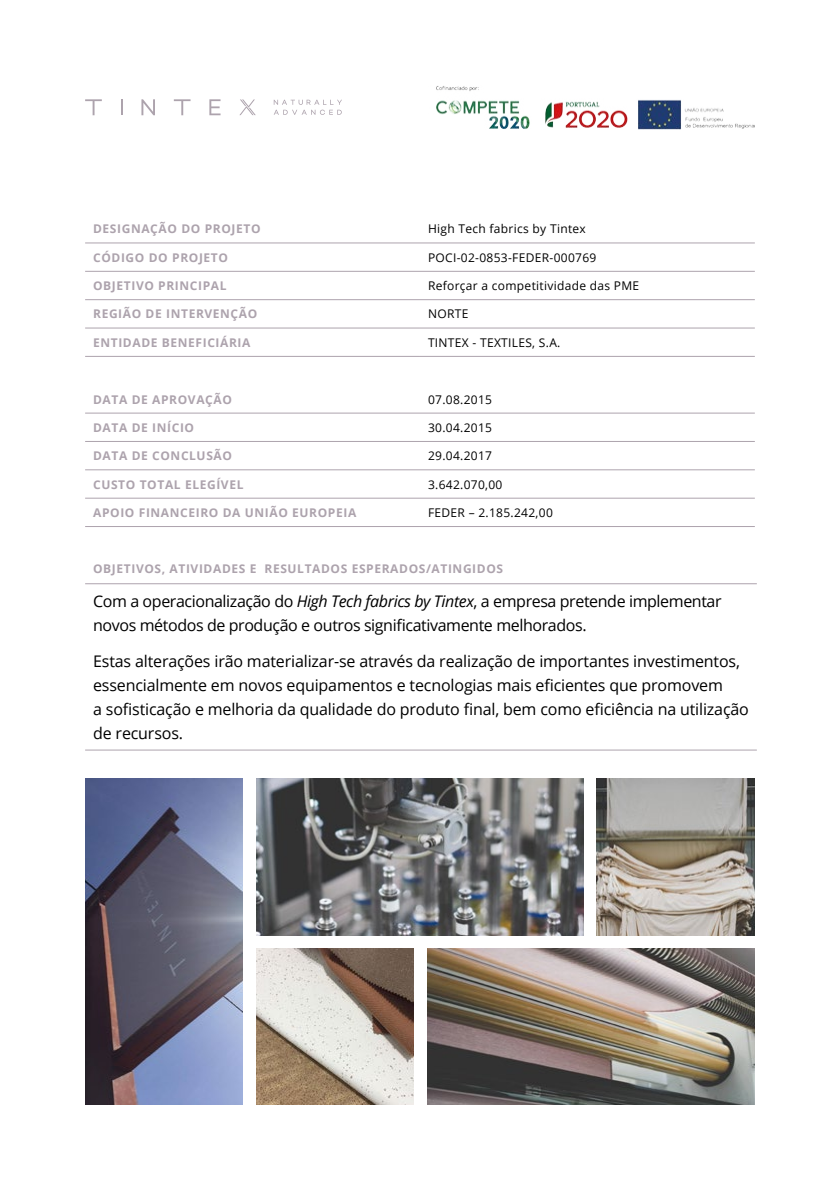
<style>
.page{position:relative;width:840px;height:1191px;background:#fff}
.page>*{position:absolute;margin:0;border:0;box-sizing:border-box;transform-origin:0 0}
.t1{font:16px/24px "Open Sans";letter-spacing:-.01em;color:#000}
.t2{font:700 12px "Open Sans";letter-spacing:.05em;color:#ada3ad}
.t3{font:12px "Open Sans";letter-spacing:.025em;color:#000}
.s1{font-style:italic}
</style>
<div class="page">
<hr style="left:85px;top:243px;width:335px;height:1px;background:#ada3ad">
<hr style="left:420px;top:243px;width:334px;height:1px;background:#ada3ad">
<hr style="left:85px;top:271px;width:335px;height:1px;background:#ada3ad">
<hr style="left:420px;top:271px;width:334px;height:1px;background:#ada3ad">
<hr style="left:85px;top:299px;width:335px;height:1px;background:#ada3ad">
<hr style="left:420px;top:299px;width:334px;height:1px;background:#ada3ad">
<hr style="left:85px;top:328px;width:335px;height:1px;background:#ada3ad">
<hr style="left:420px;top:328px;width:334px;height:1px;background:#ada3ad">
<hr style="left:85px;top:356px;width:335px;height:1px;background:#ada3ad">
<hr style="left:420px;top:356px;width:334px;height:1px;background:#ada3ad">
<hr style="left:85px;top:413px;width:335px;height:1px;background:#ada3ad">
<hr style="left:420px;top:413px;width:334px;height:1px;background:#ada3ad">
<hr style="left:85px;top:441px;width:335px;height:1px;background:#ada3ad">
<hr style="left:420px;top:441px;width:334px;height:1px;background:#ada3ad">
<hr style="left:85px;top:469px;width:335px;height:1px;background:#ada3ad">
<hr style="left:420px;top:469px;width:334px;height:1px;background:#ada3ad">
<hr style="left:85px;top:498px;width:335px;height:1px;background:#ada3ad">
<hr style="left:420px;top:498px;width:334px;height:1px;background:#ada3ad">
<hr style="left:85px;top:526px;width:335px;height:1px;background:#ada3ad">
<hr style="left:420px;top:526px;width:334px;height:1px;background:#ada3ad">
<hr style="left:85px;top:583px;width:671px;height:1px;background:#ada3ad">
<hr style="left:85px;top:749px;width:671px;height:1px;background:#ada3ad">
<img style="left:436px;top:86px;width:318px;height:43px">
<svg style="left:273px;top:100px;width:69px;height:15px"></svg>
<svg style="left:239px;top:99px;width:17px;height:16px"></svg>
<svg style="left:85px;top:99px;width:17px;height:16px"></svg>
<svg style="left:174px;top:99px;width:16px;height:16px"></svg>
<svg style="left:121px;top:99px;width:1px;height:16px"></svg>
<svg style="left:141px;top:99px;width:14px;height:16px"></svg>
<svg style="left:209px;top:99px;width:11px;height:16px"></svg>
<img style="left:256px;top:778px;width:327px;height:157px">
<img style="left:427px;top:948px;width:327px;height:157px">
<img style="left:85px;top:778px;width:157px;height:327px">
<img style="left:256px;top:948px;width:157px;height:157px">
<img style="left:596px;top:778px;width:158px;height:157px">
<p class="t2" style="left:93px;top:220px;width:169px">DESIGNAÇÃO DO PROJETO</p>
<p class="t3" style="left:428px;top:221px;width:159px">High Tech fabrics by Tintex</p>
<p class="t2" style="left:93px;top:249px;width:136px">CÓDIGO DO PROJETO</p>
<p class="t3" style="left:428px;top:249px;width:170px">POCI-02-0853-FEDER-000769</p>
<p class="t2" style="left:93px;top:277px;width:135px">OBJETIVO PRINCIPAL</p>
<p class="t3" style="left:428px;top:277px;width:213px">Reforçar a competitividade das PME</p>
<p class="t2" style="left:93px;top:305px;width:166px">REGIÃO DE INTERVENÇÃO</p>
<p class="t3" style="left:428px;top:306px;width:42px">NORTE</p>
<p class="t2" style="left:93px;top:334px;width:159px">ENTIDADE BENEFICIÁRIA</p>
<p class="t3" style="left:428px;top:334px;width:134px">TINTEX - TEXTILES, S.A.</p>
<p class="t2" style="left:93px;top:391px;width:140px">DATA DE APROVAÇÃO</p>
<p class="t3" style="left:428px;top:391px;width:65px">07.08.2015</p>
<p class="t2" style="left:93px;top:419px;width:102px">DATA DE INÍCIO</p>
<p class="t3" style="left:428px;top:419px;width:65px">30.04.2015</p>
<p class="t2" style="left:93px;top:447px;width:140px">DATA DE CONCLUSÃO</p>
<p class="t3" style="left:428px;top:447px;width:65px">29.04.2017</p>
<p class="t2" style="left:93px;top:476px;width:152px">CUSTO TOTAL ELEGÍVEL</p>
<p class="t3" style="left:428px;top:476px;width:76px">3.642.070,00</p>
<p class="t2" style="left:93px;top:504px;width:264px">APOIO FINANCEIRO DA UNIÃO EUROPEIA</p>
<p class="t3" style="left:428px;top:504px;width:126px">FEDER – 2.185.242,00</p>
<p class="t2" style="left:93px;top:560px;width:411px">OBJETIVOS, ATIVIDADES E RESULTADOS ESPERADOS/ATINGIDOS</p>
<p class="t1" style="left:93px;top:589px;width:629px">Com a operacionalização do <span class="s1">High Tech fabrics by Tintex</span>, a empresa pretende implementar novos métodos de produção e outros significativamente melhorados.</p>
<p class="t1" style="left:93px;top:648px;width:657px">Estas alterações irão materializar-se através da realização de importantes investimentos, essencialmente em novos equipamentos e tecnologias mais eficientes que promovem<br>a sofisticação e melhoria da qualidade do produto final, bem como eficiência na utilização de recursos.</p>
</div>
